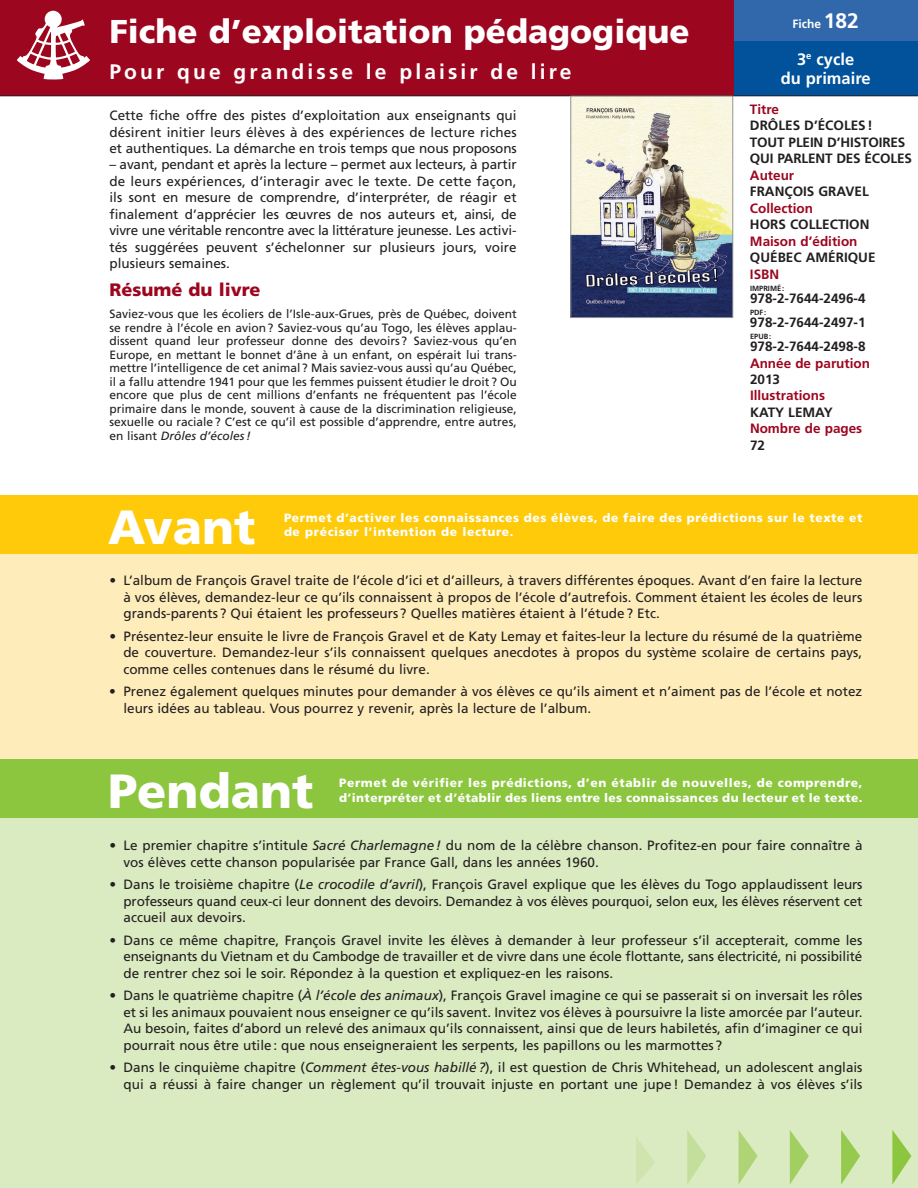
<style>
.page{position:relative;width:918px;height:1188px;background:#fff}
.page>*{position:absolute;margin:0;border:0;box-sizing:border-box;transform-origin:0 0}
.t1{font:900 48px "Frutiger";color:#fff}
.t2{font:900 33px "Frutiger";color:#fff}
.t3{font:700 21px "Frutiger";letter-spacing:.15em;color:#fff}
.t4{font:900 18px "Frutiger";color:#9d061f}
.t5{font:700 16.5px/19.8px "Frutiger";color:#fff;text-align:center}
.t6{font:13.5px/16.5px "Frutiger";color:#231f20;text-align:justify}
.t7{font:700 13.5px/16.5px "Frutiger";color:#231f20}
.t8{font:700 13.5px "Frutiger";color:#9d061f}
.t9{font:12px/13.5px "Frutiger";color:#231f20;text-align:justify}
.t10{font:900 12px/14.4px "Frutiger";letter-spacing:.03em;color:#fff}
.t11{font:900 12px/14.4px "Frutiger";letter-spacing:.05em;color:#fff}
.t12{font:700 12px "Frutiger";color:#fff}
.t13{font:700 7.5px "Frutiger";color:#231f20}
.s1{font-style:italic}
.s2{font-size:21px}
</style>
<div class="page">
<div style="left:729px;top:12px;width:189px;height:84px;background:#01519b"></div>
<div style="left:729px;top:0;width:189px;height:40px;background:#3068ab"></div>
<div style="left:0;top:0;width:733px;height:96px;background:#9d061f"></div>
<svg style="left:17px;top:11px;width:73px;height:68px"></svg>
<hr style="left:0;top:96px;width:918px;height:1px;background:#231f20">
<div style="left:0;top:533px;width:918px;height:235px;background:#feedbb"></div>
<div style="left:0;top:496px;width:918px;height:58px;background:#feca0a"></div>
<div style="left:0;top:800px;width:918px;height:388px;background:#daeac1"></div>
<div style="left:0;top:760px;width:918px;height:58px;background:#8bc63e"></div>
<svg style="left:636px;top:1137px;width:19px;height:47px"></svg>
<svg style="left:687px;top:1130px;width:19px;height:54px"></svg>
<svg style="left:739px;top:1131px;width:19px;height:53px"></svg>
<svg style="left:790px;top:1130px;width:19px;height:54px"></svg>
<svg style="left:841px;top:1130px;width:19px;height:55px"></svg>
<svg style="left:892px;top:1130px;width:19px;height:55px"></svg>
<img style="left:572px;top:98px;width:159px;height:218px">
<div style="left:570px;top:96px;width:163px;height:222px;border:1px solid #939598"></div>
<h2 class="t2" style="left:110px;top:11px;width:582px">Fiche d’exploitation pédagogique</h2>
<h3 class="t3" style="left:110px;top:59px;width:463px">Pour que grandisse le plaisir de lire</h3>
<p class="t6" style="left:110px;top:107px;width:409px">Cette fiche offre des pistes d’exploitation aux enseignants qui désirent initier leurs élèves à des expériences de lecture riches et authentiques. La démarche en trois temps que nous proposons</p>
<p class="t6" style="left:110px;top:156px;width:409px">– avant, pendant et après la lecture – permet aux lecteurs, à partir de leurs expériences, d’interagir avec le texte. De cette façon, ils sont en mesure de comprendre, d’interpréter, de réagir et finalement d’apprécier les œuvres de nos auteurs et, ainsi, de vivre une véritable rencontre avec la littérature jeunesse. Les activi&shy;tés suggérées peuvent s’échelonner sur plusieurs jours, voire plusieurs semaines.</p>
<h3 class="t4" style="left:110px;top:278px;width:152px">Résumé du livre</h3>
<p class="t9" style="left:110px;top:307px;width:409px">Saviez-vous que les écoliers de l’Isle-aux-Grues, près de Québec, doivent se rendre à l’école en avion? Saviez-vous qu’au Togo, les élèves applau&shy;dissent quand leur professeur donne des devoirs? Saviez-vous qu’en Europe, en mettant le bonnet d’âne à un enfant, on espérait lui trans&shy;mettre l’intelligence de cet animal? Mais saviez-vous aussi qu’au Québec, il a fallu attendre 1941 pour que les femmes puissent étudier le droit ? Ou encore que plus de cent millions d’enfants ne fréquentent pas l’école primaire dans le monde, souvent à cause de la discrimination religieuse, sexuelle ou raciale? C’est ce qu’il est possible d’apprendre, entre autres, en lisant <span class="s1">Drôles d’écoles!</span></p>
<p class="t12" style="left:793px;top:17px;width:68px">Fiche <span class="s2">182</span></p>
<p class="t5" style="left:781px;top:49px;width:92px">3<sup>e</sup> cycle<br>du primaire</p>
<p class="t8" style="left:750px;top:101px;width:31px">Titre</p>
<p class="t7" style="left:750px;top:117px;width:163px">Drôles d’écoles!<br>Tout plein d’histoires qui parlent des écoles</p>
<p class="t8" style="left:750px;top:167px;width:46px">Auteur</p>
<p class="t7" style="left:750px;top:183px;width:120px">François Gravel</p>
<p class="t8" style="left:750px;top:200px;width:65px">Collection</p>
<p class="t7" style="left:750px;top:216px;width:121px">Hors collection</p>
<p class="t8" style="left:750px;top:233px;width:109px">Maison d’édition</p>
<p class="t7" style="left:750px;top:249px;width:10px">QUÉ</p>
<p class="t7" style="left:778px;top:249px;width:60px">BEC AMÉRIQUE</p>
<p class="t8" style="left:750px;top:266px;width:29px">ISBN</p>
<p class="t13" style="left:750px;top:284px;width:36px">IMPRIMÉ :</p>
<p class="t7" style="left:750px;top:290px;width:117px">978-2-7644-2496-4</p>
<p class="t13" style="left:750px;top:308px;width:18px">PDF :</p>
<p class="t7" style="left:750px;top:314px;width:117px">978-2-7644-2497-1</p>
<p class="t13" style="left:750px;top:332px;width:23px">EPUB:</p>
<p class="t7" style="left:750px;top:338px;width:117px">978-2-7644-2498-8</p>
<p class="t8" style="left:750px;top:355px;width:122px">Année de parution</p>
<p class="t7" style="left:750px;top:371px;width:32px">2013</p>
<p class="t8" style="left:750px;top:388px;width:77px">Illustrations</p>
<p class="t7" style="left:750px;top:404px;width:84px">Katy Lem ay</p>
<p class="t8" style="left:750px;top:421px;width:114px">Nombre de pages</p>
<p class="t7" style="left:750px;top:437px;width:17px">72</p>
<h1 class="t1" style="left:108px;top:498px;width:149px">Avant</h1>
<p class="t11" style="left:284px;top:510px;width:580px">Permet d’activer les connaissances des élèves, de faire des prédictions sur le texte et de préciser l’intention de lecture.</p>
<p class="t6" style="left:123px;top:572px;width:740px;text-indent:-14px">-• L’album de François Gravel traite de l’école d’ici et d’ailleurs, à travers différentes époques. Avant d’en faire la lecture à vos élèves, demandez-leur ce qu’ils connaissent à propos de l’école d’autrefois. Comment étaient les écoles de leurs grands-parents? Qui étaient les professeurs? Quelles matières étaient à l’étude? Etc.</p>
<p class="t6" style="left:123px;top:628px;width:740px;text-indent:-14px">-• Présentez-leur ensuite le livre de François Gravel et de Katy Lemay et faites-leur la lecture du résumé de la quatrième de couverture. Demandez-leur s’ils connaissent quelques anecdotes à propos du système scolaire de certains pays, comme celles contenues dans le résumé du livre.</p>
<p class="t6" style="left:123px;top:683px;width:740px;text-indent:-14px">-• Prenez également quelques minutes pour demander à vos élèves ce qu’ils aiment et n’aiment pas de l’école et notez leurs idées au tableau. Vous pourrez y revenir, après la lecture de l’album.</p>
<h1 class="t1" style="left:108px;top:762px;width:207px">Pendant</h1>
<p class="t10" style="left:339px;top:776px;width:525px">Permet de vérifier les prédictions, d’en établir de nouvelles, de comprendre, d’interpréter et d’établir des liens entre les connaissances du lecteur et le texte.</p>
<p class="t6" style="left:124px;top:837px;width:741px;text-indent:-14px">-• Le premier chapitre s’intitule <span class="s1">Sacré Charlemagne!</span> du nom de la célèbre chanson. Profitez-en pour faire connaître à vos élèves cette chanson popularisée par France Gall, dans les années 1960.</p>
<p class="t6" style="left:124px;top:876px;width:740px;text-indent:-14px">-• Dans le troisième chapitre (<span class="s1">Le crocodile d’avril</span>), François Gravel explique que les élèves du Togo applaudissent leurs professeurs quand ceux-ci leur donnent des devoirs. Demandez à vos élèves pourquoi, selon eux, les élèves réservent cet accueil aux devoirs.</p>
<p class="t6" style="left:123px;top:932px;width:740px;text-indent:-14px">-• Dans ce même chapitre, François Gravel invite les élèves à demander à leur professeur s’il accepterait, comme les enseignants du Vietnam et du Cambodge de travailler et de vivre dans une école flottante, sans électricité, ni possibilité de rentrer chez soi le soir. Répondez à la question et expliquez-en les raisons.</p>
<p class="t6" style="left:123px;top:987px;width:741px;text-indent:-14px">-• Dans le quatrième chapitre (<span class="s1">À l’école des animaux</span>), François Gravel imagine ce qui se passerait si on inversait les rôles et si les animaux pouvaient nous enseigner ce qu’ils savent. Invitez vos élèves à poursuivre la liste amorcée par l’auteur.<br>Au besoin, faites d’abord un relevé des animaux qu’ils connaissent, ainsi que de leurs habiletés, afin d’imaginer ce qui pourrait nous être utile: que nous enseigneraient les serpents, les papillons ou les marmottes?</p>
<p class="t6" style="left:109px;top:1059px;width:755px;text-align:right">-• Dans le cinquième chapitre (<span class="s1">Comment êtes-vous habillé?</span>), il est question de Chris Whitehead, un adolescent anglais qui a réussi à faire changer un règlement qu’il trouvait injuste en portant une jupe! Demandez à vos élèves s’ils</p>
</div>
